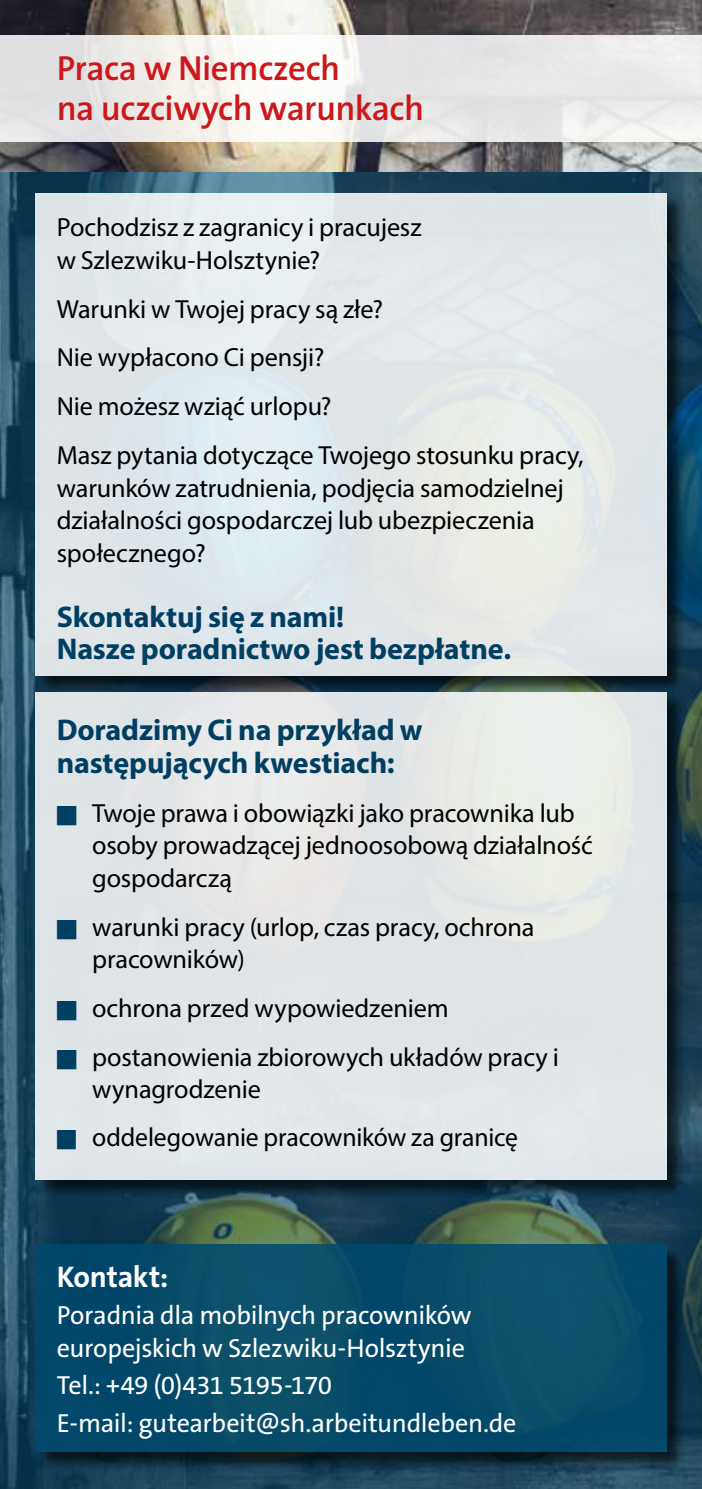
<style>
.page{position:relative;width:702px;height:1489px;background:#fff}
.page>*{position:absolute;margin:0;border:0;box-sizing:border-box;transform-origin:0 0}
.t1{font:600 35px/40px "The Sans";letter-spacing:-.015em;color:#cd171a}
.t2{font:700 30px/32.5px "Myriad Pro";letter-spacing:-.005em;color:#003e62}
.t3{font:700 30px "The Sans B7";letter-spacing:-.01em;color:#fff}
.t4{font:26.25px/32.5px "Myriad Pro";letter-spacing:-.005em;color:#000}
.t5{font:26.25px/32.5px "The Sans B5 Plain";letter-spacing:-.015em;color:#fff}
.s1{color:#003e62}
</style>
<div class="page">
<img style="left:0;top:171px;width:702px;height:1317px">
<img style="left:0;top:0;width:702px;height:171px">
<svg style="left:0;top:35px;width:702px;height:107px;fill:#eae9e8"></svg>
<div style="left:36px;top:194px;width:650px;height:500px;background:#000;opacity:.75"></div>
<div style="left:35px;top:193px;width:631px;height:482px;background:#e0e7e9"></div>
<div style="left:36px;top:692px;width:650px;height:506px;background:#000;opacity:.75"></div>
<div style="left:35px;top:691px;width:631px;height:488px;background:#e1e5e7"></div>
<div style="left:36px;top:1244px;width:650px;height:227px;background:#000;opacity:.75"></div>
<div style="left:35px;top:1244px;width:631px;height:207px;background:#074a6a"></div>
<h1 class="t1" style="left:57px;top:48px;width:369px">Praca w Niemczech<br>na uczciwych warunkach</h1>
<p class="t4" style="left:57px;top:211px;width:366px">Pochodzisz z zagranicy i pracujesz w Szlezwiku-Holsztynie?</p>
<p class="t4" style="left:57px;top:284px;width:528px;line-height:48.8px">Warunki w Twojej pracy są złe?<br>Nie wypłacono Ci pensji?<br>Nie możesz wziąć urlopu?<br>Masz pytania dotyczące Twojego stosunku pracy,</p>
<p class="t4" style="left:57px;top:471px;width:508px">warunków zatrudnienia, podjęcia samodzielnej działalności gospodarczej lub ubezpieczenia społecznego?</p>
<p class="t2" style="left:57px;top:599px;width:456px">Skontaktuj się z nami!<br>Nasze poradnictwo jest bezpłatne.</p>
<p class="t2" style="left:57px;top:713px;width:367px">Doradzimy Ci na przykład w następujących kwestiach:</p>
<p class="t4" style="left:92px;top:796px;width:502px;text-indent:-35px"><span class="s1">■</span> Twoje prawa i obowiązki jako pracownika lub osoby prowadzącej jednoosobową działalność gospodarczą</p>
<p class="t4" style="left:92px;top:910px;width:443px;text-indent:-35px"><span class="s1">■</span> warunki pracy (urlop, czas pracy, ochrona pracowników)</p>
<p class="t4" style="left:57px;top:991px;width:393px"><span class="s1">■</span> ochrona przed wypowiedzeniem</p>
<p class="t4" style="left:92px;top:1040px;width:468px;text-indent:-35px"><span class="s1">■</span> postanowienia zbiorowych układów pracy i wynagrodzenie</p>
<p class="t4" style="left:57px;top:1120px;width:463px"><span class="s1">■</span> oddelegowanie pracowników za granicę</p>
<p class="t3" style="left:57px;top:1260px;width:113px">Kontakt:</p>
<p class="t5" style="left:57px;top:1300px;width:416px">Poradnia dla mobilnych pracowników europejskich w Szlezwiku-Holsztynie</p>
<p class="t5" style="left:57px;top:1367px;width:461px;line-height:37.5px">Tel.: +49 (0)431 5195-170<br>E-mail: gutearbeit@sh.arbeitundleben.de</p>
</div>
